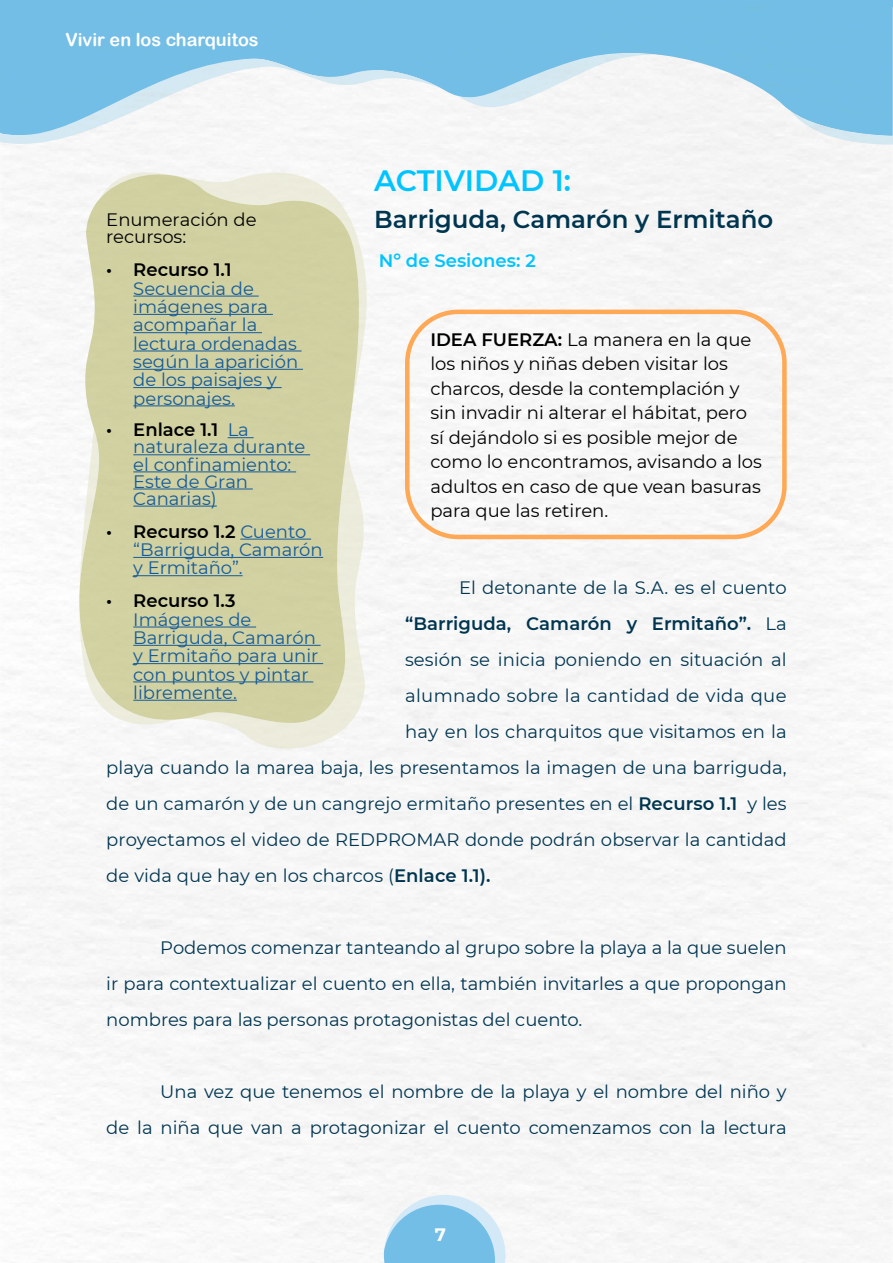
<style>
.page{position:relative;width:893px;height:1263px;background:#fff}
.page>*{position:absolute;margin:0;border:0;box-sizing:border-box;transform-origin:0 0}
.t1{font:600 29.4px "Montserrat";letter-spacing:-.005em;color:#00c4ff}
.t2{font:600 24.45px "Montserrat";color:#003550}
.t3{font:18px/36px "Montserrat";color:#003550;text-align:justify}
.t4{font:18px/18.3px "Montserrat";color:#155b9a}
.t5{font:18px/24.5px "Montserrat";color:#000}
.t6{font:600 18px "Montserrat";color:#000}
.t7{font:18px "Arial Rounded MT Bold";color:#fff}
.t8{font:600 18px "Montserrat";color:#00c4ff}
.t9{font:700 18px "Montserrat";color:#fff}
.s1{font-weight:600;color:#000}
.s2{font-weight:600}
</style>
<div class="page">
<img style="left:0;top:146px;width:893px;height:1117px">
<svg style="left:384px;top:1195px;width:121px;height:68px"></svg>
<svg style="left:0;top:0;width:893px;height:146px;fill:#73bee6"></svg>
<svg style="left:0;top:8px;width:893px;height:137px;fill:#f5f5f5"></svg>
<svg style="left:5px;top:8px;width:888px;height:128px;fill:#73bee6"></svg>
<svg style="left:64px;top:172px;width:317px;height:577px"></svg>
<svg style="left:66px;top:161px;width:307px;height:589px;fill:#d1d1a2"></svg>
<hr style="left:133px;top:296px;width:126px;height:1px;background:#155b9a">
<hr style="left:133px;top:314px;width:140px;height:1px;background:#155b9a">
<hr style="left:133px;top:332px;width:129px;height:1px;background:#155b9a">
<hr style="left:133px;top:350px;width:169px;height:1px;background:#155b9a">
<hr style="left:133px;top:369px;width:170px;height:1px;background:#155b9a">
<hr style="left:133px;top:387px;width:149px;height:1px;background:#155b9a">
<hr style="left:133px;top:405px;width:102px;height:1px;background:#155b9a">
<svg style="left:228px;top:437px;width:26px;height:1px"></svg>
<hr style="left:133px;top:454px;width:177px;height:1px;background:#155b9a">
<hr style="left:133px;top:471px;width:163px;height:1px;background:#155b9a">
<hr style="left:133px;top:488px;width:120px;height:1px;background:#155b9a">
<hr style="left:133px;top:506px;width:84px;height:1px;background:#155b9a">
<hr style="left:240px;top:539px;width:71px;height:1px;background:#155b9a">
<hr style="left:133px;top:557px;width:190px;height:1px;background:#155b9a">
<hr style="left:133px;top:575px;width:110px;height:1px;background:#155b9a">
<hr style="left:133px;top:626px;width:123px;height:1px;background:#155b9a">
<hr style="left:133px;top:645px;width:188px;height:1px;background:#155b9a">
<hr style="left:133px;top:663px;width:190px;height:1px;background:#155b9a">
<hr style="left:133px;top:681px;width:180px;height:1px;background:#155b9a">
<hr style="left:133px;top:700px;width:104px;height:1px;background:#155b9a">
<div style="left:405px;top:310px;width:382px;height:229px;border:4px solid #ffa855;border-radius:51px"></div>
<p class="t7" style="left:66px;top:29px;width:195px">Vivir en los charquitos</p>
<p class="t5" style="left:106px;top:211px;width:152px;line-height:17.1px">Enumeración de recursos:</p>
<p class="t6" style="left:106px;top:257px;width:127px">• Recurso 1.1</p>
<p class="t4" style="left:133px;top:279px;width:166px">Secuencia de imágenes para acompañar la lectura ordenadas según la aparición de los paisajes y personajes.</p>
<p class="t4" style="left:133px;top:421px;width:174px;line-height:17.1px;text-indent:-27px"><span class="s1">• Enlace 1.1</span> La naturaleza durante el confinamiento:<br>Este de Gran<br>Canarias)</p>
<p class="t4" style="left:133px;top:522px;width:191px;text-indent:-27px"><span class="s1">• Recurso 1.2</span> Cuento “Barriguda, Camarón y Ermitaño”.</p>
<p class="t6" style="left:106px;top:588px;width:131px">• Recurso 1.3</p>
<p class="t4" style="left:133px;top:609px;width:187px">Imágenes de<br>Barriguda, Camarón y Ermitaño para unir con puntos y pintar libremente.</p>
<h1 class="t1" style="left:374px;top:160px;width:198px">ACTIVIDAD 1:</h1>
<h2 class="t2" style="left:374px;top:202px;width:401px">Barriguda, Camarón y Ermitaño</h2>
<p class="t8" style="left:379px;top:248px;width:158px">Nº de Sesiones: 2</p>
<p class="t5" style="left:430px;top:327px;width:333px"><span class="s2">IDEA FUERZA:</span> La manera en la que los niños y niñas deben visitar los charcos, desde la contemplación y sin invadir ni alterar el hábitat, pero sí dejándolo si es posible mejor de como lo encontramos, avisando a los adultos en caso de que vean basuras para que las retiren.</p>
<p class="t3" style="left:405px;top:569px;width:383px;text-indent:54px">El detonante de la S.A. es el cuento <span class="s2">“Barriguda, Camarón y Ermitaño”.</span> La sesión se inicia poniendo en situación al alumnado sobre la cantidad de vida que hay en los charquitos que visitamos en la</p>
<p class="t3" style="left:106px;top:749px;width:682px">playa cuando la marea baja, les presentamos la imagen de una barriguda, de un camarón y de un cangrejo ermitaño presentes en el <span class="s2">Recurso 1.1</span> y les proyectamos el video de REDPROMAR donde podrán observar la cantidad de vida que hay en los charcos (<span class="s2">Enlace 1.1).</span></p>
<p class="t3" style="left:106px;top:929px;width:682px;text-indent:54px">Podemos comenzar tanteando al grupo sobre la playa a la que suelen ir para contextualizar el cuento en ella, también invitarles a que propongan nombres para las personas protagonistas del cuento.</p>
<p class="t3" style="left:106px;top:1073px;width:682px;text-align:right">Una vez que tenemos el nombre de la playa y el nombre del niño y<br>de la niña que van a protagonizar el cuento comenzamos con la lectura</p>
<p class="t9" style="left:435px;top:1222px;width:13px">7</p>
</div>
